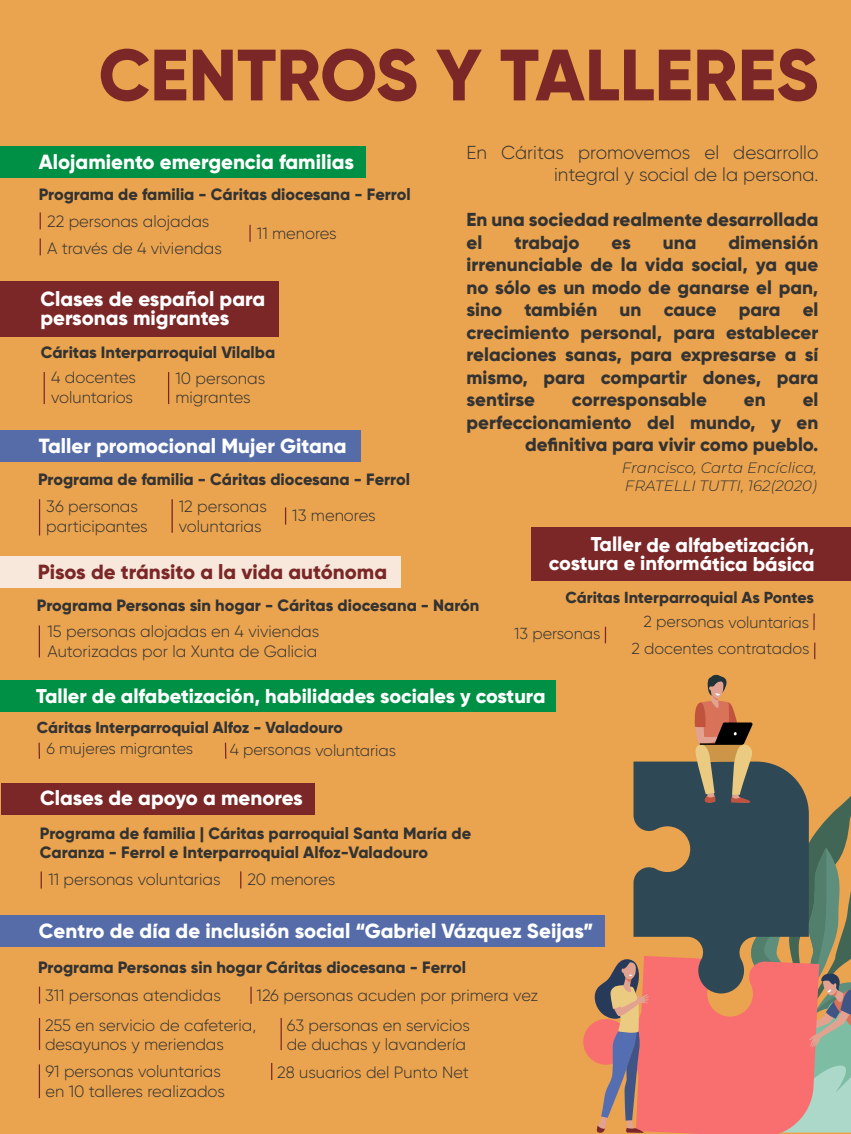
<style>
.page{position:relative;width:851px;height:1134px;background:#fff}
.page>*{position:absolute;margin:0;border:0;box-sizing:border-box;transform-origin:0 0}
.t1{font:800 72.5px "Gilroy";color:#7c2727}
.t2{font:800 20.5px/19.2px "Gilroy";color:#fff}
.t3{font:800 20.5px "Gilroy";color:#7c2727}
.t4{font:800 20px/18.6px "Gilroy";letter-spacing:-.005em;color:#fff;text-align:right}
.t5{font:800 18.75px/22.5px "Gilroy";color:#333}
.t6{font:300 18.75px/22.5px "Gilroy";color:#333;text-align:right}
.t7{font:300 16.38px/19.6px "Gilroy";color:#333}
.t8{font:800 16.38px/19.6px "Gilroy";color:#333}
.t9{font:300 16px "Gilroy";letter-spacing:-.005em;color:#333}
.t10{font:800 16px "Gilroy";letter-spacing:-.005em;color:#333}
.t11{font:italic 300 15px/18px "Montserrat";color:#333}
</style>
<div class="page">
<div style="left:0;top:0;width:850px;height:1134px;background:#eaa34e"></div>
<div style="left:531px;top:527px;width:319px;height:54px;background:#7c2727"></div>
<svg style="left:814px;top:642px;width:1px;height:17px"></svg>
<svg style="left:604px;top:627px;width:2px;height:16px"></svg>
<svg style="left:813px;top:613px;width:1px;height:17px"></svg>
<hr style="left:44px;top:372px;width:1px;height:32px;background:#7c2727">
<div style="left:0;top:281px;width:279px;height:55px;background:#7c2727"></div>
<hr style="left:168px;top:372px;width:1px;height:32px;background:#7c2727">
<div style="left:0;top:146px;width:365px;height:32px;background:#009045"></div>
<svg style="left:40px;top:212px;width:1px;height:17px"></svg>
<svg style="left:40px;top:238px;width:1px;height:17px"></svg>
<svg style="left:249px;top:225px;width:2px;height:17px"></svg>
<svg style="left:583px;top:994px;width:236px;height:140px;background:#f67669"></svg>
<svg style="left:633px;top:761px;width:60px;height:233px;fill:#2f4855"></svg>
<svg style="left:693px;top:675px;width:157px;height:457px"></svg>
<svg style="left:591px;top:959px;width:58px;height:174px"></svg>
<svg style="left:41px;top:871px;width:1px;height:17px"></svg>
<svg style="left:240px;top:871px;width:1px;height:17px"></svg>
<div style="left:1px;top:783px;width:314px;height:31px;background:#7c2727"></div>
<svg style="left:39px;top:987px;width:1px;height:17px"></svg>
<svg style="left:271px;top:1063px;width:1px;height:17px"></svg>
<hr style="left:39px;top:1018px;width:1px;height:32px;background:#7c2727">
<hr style="left:280px;top:1018px;width:2px;height:32px;background:#7c2727">
<svg style="left:250px;top:987px;width:1px;height:17px"></svg>
<hr style="left:39px;top:1064px;width:1px;height:34px;background:#7c2727">
<div style="left:0;top:915px;width:604px;height:32px;background:#566ca8"></div>
<div style="left:0;top:680px;width:555px;height:32px;background:#009045"></div>
<svg style="left:38px;top:743px;width:2px;height:16px"></svg>
<svg style="left:225px;top:743px;width:1px;height:16px"></svg>
<hr style="left:39px;top:499px;width:1px;height:36px;background:#7c2727">
<hr style="left:171px;top:499px;width:2px;height:34px;background:#7c2727">
<svg style="left:285px;top:507px;width:1px;height:17px"></svg>
<div style="left:0;top:430px;width:360px;height:32px;background:#566ca8"></div>
<hr style="left:39px;top:625px;width:1px;height:32px;background:#7c2727">
<div style="left:0;top:556px;width:400px;height:32px;background:#f8e8db"></div>
<h1 class="t1" style="left:99px;top:29px;width:721px">CENTROS Y TALLERES</h1>
<p class="t2" style="left:39px;top:152px;width:316px">Alojamiento emergencia familias</p>
<p class="t8" style="left:39px;top:184px;width:373px">Programa de familia - Cáritas diocesana - Ferrol</p>
<p class="t7" style="left:257px;top:223px;width:81px">11 menores</p>
<p class="t7" style="left:47px;top:238px;width:176px">A través de 4 viviendas</p>
<p class="t7" style="left:47px;top:211px;width:164px">22 personas alojadas</p>
<p class="t2" style="left:40px;top:289px;width:226px">Clases de español para personas migrantes</p>
<p class="t8" style="left:41px;top:342px;width:236px">Cáritas Interparroquial Vilalba</p>
<p class="t7" style="left:51px;top:367px;width:86px">4 docentes voluntarios</p>
<p class="t7" style="left:175px;top:368px;width:91px">10 personas migrantes</p>
<p class="t2" style="left:39px;top:436px;width:309px">Taller promocional Mujer Gitana</p>
<p class="t6" style="left:466px;top:141px;width:353px">En Cáritas promovemos el desarrollo integral y social de la persona.</p>
<p class="t5" style="left:466px;top:208px;width:353px">En una sociedad realmente desarrollada el</p>
<p class="t5" style="left:466px;top:231px;width:353px;text-align:justify;text-indent:262px">dimensión irrenunciable de la vida social, ya que no sólo es un modo de ganarse el pan, sino también un cauce para el crecimiento personal, para establecer relaciones sanas, para expresarse a sí mismo, para compartir dones, para sentirse</p>
<p class="t5" style="left:514px;top:231px;width:67px">trabajo</p>
<p class="t5" style="left:611px;top:231px;width:21px">es</p>
<p class="t5" style="left:662px;top:231px;width:35px">una</p>
<p class="t5" style="left:466px;top:388px;width:353px;text-align:right">el<br>perfeccionamiento del mundo, y en definitiva para vivir como pueblo.</p>
<p class="t5" style="left:572px;top:388px;width:136px">corresponsable</p>
<p class="t5" style="left:743px;top:388px;width:23px">en</p>
<p class="t8" style="left:38px;top:469px;width:373px">Programa de familia - Cáritas diocesana - Ferrol</p>
<p class="t7" style="left:46px;top:496px;width:103px">36 personas participantes</p>
<p class="t7" style="left:292px;top:506px;width:85px">13 menores</p>
<p class="t7" style="left:179px;top:496px;width:90px">12 personas voluntarias</p>
<p class="t3" style="left:38px;top:559px;width:351px">Pisos de tránsito a la vida autónoma</p>
<p class="t8" style="left:37px;top:596px;width:444px">Programa Personas sin hogar - Cáritas diocesana - Narón</p>
<p class="t7" style="left:47px;top:621px;width:273px">15 personas alojadas en 4 viviendas<br>Autorizadas por la Xunta de Galicia</p>
<p class="t11" style="left:621px;top:458px;width:196px">Francisco, Carta Encíclica,<br>FRATELLI TUTTI, 162(2020)</p>
<p class="t4" style="left:548px;top:535px;width:267px">Taller de alfabetización, costura e informática básica</p>
<p class="t10" style="left:565px;top:587px;width:250px">Cáritas Interparroquial As Pontes</p>
<p class="t9" style="left:514px;top:623px;width:88px">13 personas</p>
<p class="t9" style="left:643px;top:612px;width:167px">2 personas voluntarias</p>
<p class="t9" style="left:631px;top:639px;width:180px">2 docentes contratados</p>
<p class="t4" style="left:36px;top:686px;width:511px">Taller de alfabetización, habilidades sociales y costura</p>
<p class="t10" style="left:37px;top:717px;width:308px">Cáritas Interparroquial Alfoz - Valadouro</p>
<p class="t9" style="left:230px;top:740px;width:168px">4 personas voluntarias</p>
<p class="t9" style="left:46px;top:739px;width:148px">6 mujeres migrantes</p>
<p class="t2" style="left:40px;top:788px;width:264px">Clases de apoyo a menores</p>
<p class="t8" style="left:40px;top:823px;width:432px">Programa de familia | Cáritas parroquial Santa María de<br>Caranza - Ferrol e Interparroquial Alfoz-Valadouro</p>
<p class="t7" style="left:48px;top:870px;width:174px">11 personas voluntarias</p>
<p class="t7" style="left:247px;top:869px;width:89px">20 menores</p>
<p class="t2" style="left:39px;top:921px;width:556px">Centro de día de inclusión social “Gabriel Vázquez Seijas”</p>
<p class="t8" style="left:38px;top:957px;width:429px">Programa Personas sin hogar Cáritas diocesana - Ferrol</p>
<p class="t7" style="left:45px;top:985px;width:177px">311 personas atendidas</p>
<p class="t7" style="left:256px;top:985px;width:283px">126 personas acuden por primera vez</p>
<p class="t7" style="left:45px;top:1015px;width:212px">255 en servicio de cafeteria, desayunos y meriendas</p>
<p class="t7" style="left:45px;top:1061px;width:181px">91 personas voluntarias en 10 talleres realizados</p>
<p class="t7" style="left:287px;top:1015px;width:185px">63 personas en servicios de duchas y lavandería</p>
<p class="t7" style="left:277px;top:1062px;width:193px">28 usuarios del Punto Net</p>
</div>
